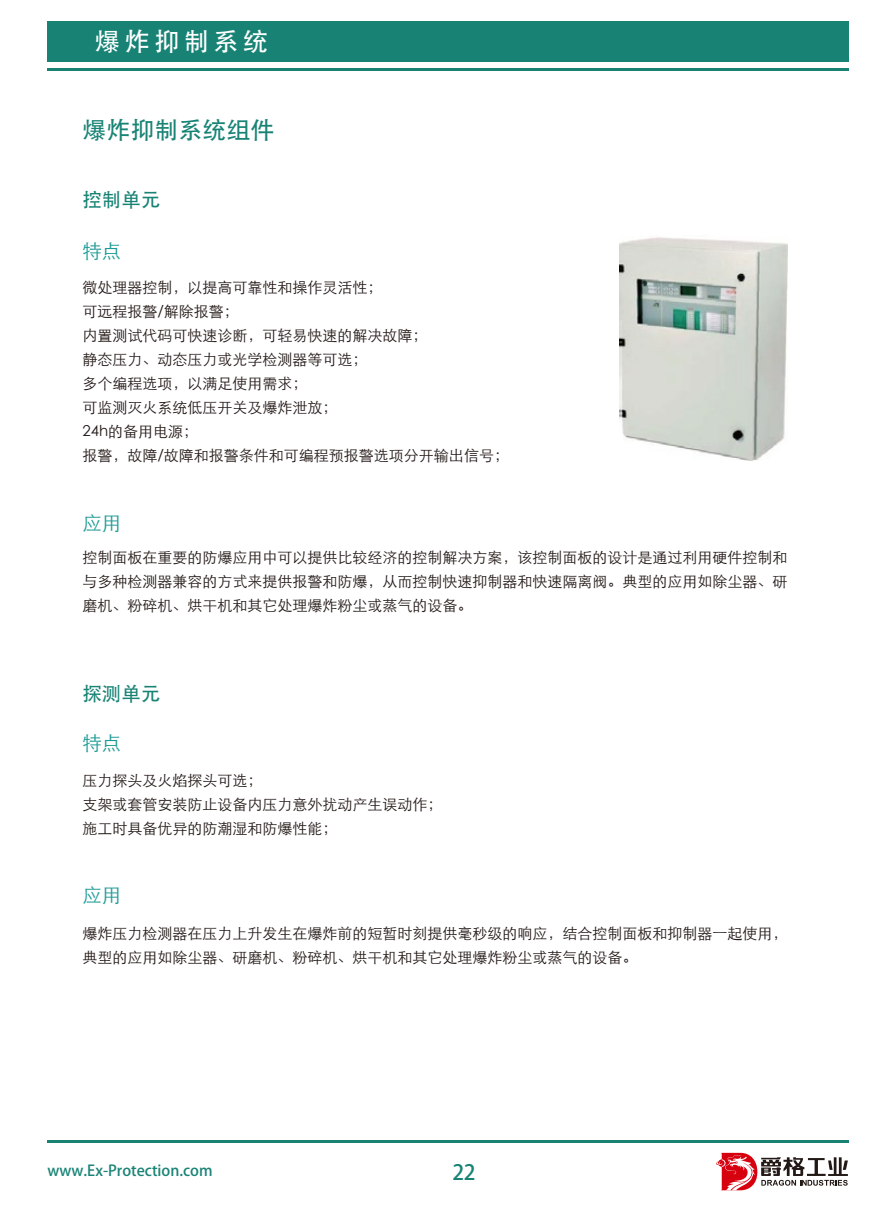
<style>
.page{position:relative;width:893px;height:1212px;background:#fff}
.page>*{position:absolute;margin:0;border:0;box-sizing:border-box;transform-origin:0 0}
.t1{font:25.5px "FZDHTJW GB1 0 G Bpc EUC H";letter-spacing:.16em;color:#fff}
.t2{font:24px "H Yb 1 gj G Bpc EUC H";color:#188375}
.t3{font:21px "FZXH1 JW GB1 0 G Bpc EUC H";color:#188375}
.t4{font:19.5px "H Yb 1 gj G Bpc EUC H";color:#188375}
.t5{font:19.5px "ST Xihei";color:#1d9b96}
.t6{font:15px/24px "ST Xihei";color:#221815}
.t7{font:15px "FZXH1 JW GB1 0 G Bpc EUC H";color:#188375}
</style>
<div class="page">
<div style="left:48px;top:21px;width:801px;height:41px;background:#188375"></div>
<svg style="left:716px;top:1153px;width:132px;height:37px"></svg>
<hr style="left:48px;top:68px;width:801px;height:3px;background:#188375">
<hr style="left:48px;top:1140px;width:801px;height:3px;background:#188375">
<img style="left:619px;top:237px;width:168px;height:223px">
<h1 class="t1" style="left:95px;top:27px;width:175px">爆炸抑制系统</h1>
<h2 class="t2" style="left:82px;top:116px;width:193px">爆炸抑制系统组件</h2>
<h3 class="t4" style="left:82px;top:188px;width:79px">控制单元</h3>
<h3 class="t5" style="left:82px;top:236px;width:40px">特点</h3>
<p class="t6" style="left:82px;top:274px;width:428px">微处理器控制，以提高可靠性和操作灵活性；<br>可远程报警/解除报警；<br>内置测试代码可快速诊断，可轻易快速的解决故障；<br>静态压力、动态压力或光学检测器等可选；<br>多个编程选项，以满足使用需求；<br>可监测灭火系统低压开关及爆炸泄放；<br>24h的备用电源；<br>报警，故障/故障和报警条件和可编程预报警选项分开输出信号；</p>
<h3 class="t5" style="left:82px;top:508px;width:40px">应用</h3>
<p class="t6" style="left:82px;top:544px;width:706px;text-align:justify">控制面板在重要的防爆应用中可以提供比较经济的控制解决方案，该控制面板的设计是通过利用硬件控制和与多种检测器兼容的方式来提供报警和防爆，从而控制快速抑制器和快速隔离阀。典型的应用如除尘器、研磨机、粉碎机、烘干机和其它处理爆炸粉尘或蒸气的设备。</p>
<h3 class="t4" style="left:82px;top:682px;width:79px">探测单元</h3>
<h3 class="t5" style="left:82px;top:728px;width:40px">特点</h3>
<p class="t6" style="left:82px;top:767px;width:361px">压力探头及火焰探头可选；<br>支架或套管安装防止设备内压力意外扰动产生误动作；施工时具备优异的防潮湿和防爆性能；</p>
<h3 class="t5" style="left:82px;top:880px;width:40px">应用</h3>
<p class="t6" style="left:82px;top:920px;width:706px">爆炸压力检测器在压力上升发生在爆炸前的短暂时刻提供毫秒级的响应，结合控制面板和抑制器一起使用，典型的应用如除尘器、研磨机、粉碎机、烘干机和其它处理爆炸粉尘或蒸气的设备。</p>
<p class="t7" style="left:48px;top:1162px;width:166px">www.Ex-Protection.com</p>
<h3 class="t3" style="left:453px;top:1160px;width:25px">22</h3>
</div>
